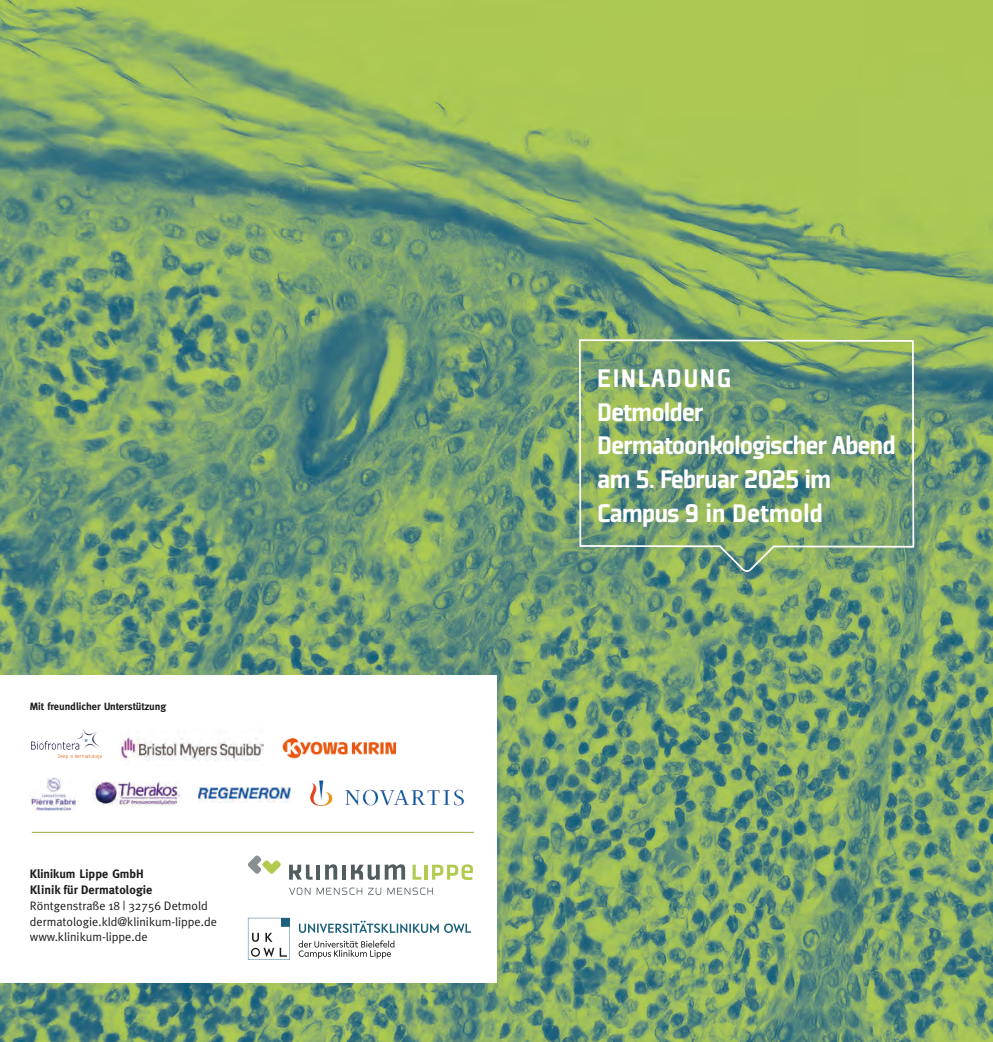
<style>
.page{position:relative;width:993px;height:1042px;background:#fff}
.page>*{position:absolute;margin:0;border:0;box-sizing:border-box;transform-origin:0 0}
.t1{font:28px "Plexes Black Pro";letter-spacing:-.04em;color:#fff}
.t2{font:28px "Plexes Black Pro";letter-spacing:-.01em;color:#fff}
.t3{font:28px "Plexes Black Pro";letter-spacing:.05em;color:#fff}
.t4{font:12.25px "Meta Plus Normal";color:#1c1c1b}
.t5{font:700 12.25px "Meta Plus";color:#1c1c1b}
.t6{font:700 12.25px "Meta";color:#1c1c1b}
.t7{font:700 10.5px "Meta";color:#1c1c1b}
</style>
<div class="page">
<img style="left:0;top:0;width:992px;height:1042px">
<div style="left:0;top:675px;width:496px;height:307px;background:#fff"></div>
<hr style="left:316px;top:864px;width:4px;height:15px;background:#525d62">
<svg style="left:325px;top:864px;width:12px;height:15px"></svg>
<hr style="left:342px;top:864px;width:4px;height:15px;background:#525d62">
<svg style="left:289px;top:864px;width:23px;height:15px"></svg>
<svg style="left:351px;top:864px;width:54px;height:16px"></svg>
<svg style="left:412px;top:864px;width:9px;height:15px"></svg>
<hr style="left:424px;top:864px;width:3px;height:15px;background:#b1cb4f">
<svg style="left:432px;top:864px;width:41px;height:16px"></svg>
<svg style="left:248px;top:855px;width:33px;height:19px"></svg>
<svg style="left:289px;top:887px;width:21px;height:8px"></svg>
<svg style="left:316px;top:887px;width:46px;height:8px"></svg>
<svg style="left:368px;top:888px;width:13px;height:7px"></svg>
<svg style="left:387px;top:887px;width:46px;height:8px"></svg>
<svg style="left:299px;top:920px;width:172px;height:13px"></svg>
<svg style="left:298px;top:940px;width:96px;height:18px"></svg>
<svg style="left:248px;top:918px;width:42px;height:42px"></svg>
<svg style="left:578px;top:338px;width:336px;height:235px"></svg>
<img style="left:121px;top:737px;width:142px;height:24px">
<img style="left:32px;top:729px;width:70px;height:31px">
<img style="left:30px;top:778px;width:46px;height:32px">
<img style="left:198px;top:788px;width:92px;height:15px">
<img style="left:92px;top:782px;width:89px;height:24px">
<img style="left:282px;top:738px;width:113px;height:21px">
<hr style="left:32px;top:832px;width:442px;height:1px;background:#98af41">
<img style="left:310px;top:780px;width:154px;height:25px">
<p class="t7" style="left:30px;top:700px;width:138px">Mit freundlicher Unterstützung</p>
<p class="t6" style="left:30px;top:867px;width:116px">Klinikum Lippe GmbH</p>
<p class="t5" style="left:30px;top:883px;width:124px">Klinik für Dermatologie</p>
<p class="t4" style="left:30px;top:898px;width:179px">Röntgenstraße 18 | 32756 Detmold</p>
<p class="t4" style="left:30px;top:914px;width:189px">dermatologie.kld@klinikum-lippe.de</p>
<p class="t4" style="left:30px;top:930px;width:119px">www.klinikum-lippe.de</p>
<p class="t3" style="left:597px;top:360px;width:136px">EINLADUNG</p>
<p class="t1" style="left:597px;top:393px;width:108px">Detmolder</p>
<p class="t1" style="left:597px;top:427px;width:300px">Dermatoonkologischer Abend</p>
<p class="t1" style="left:597px;top:460px;width:236px">am 5. Februar 2025 im</p>
<p class="t2" style="left:597px;top:494px;width:227px">Campus 9 in Detmold</p>
</div>
